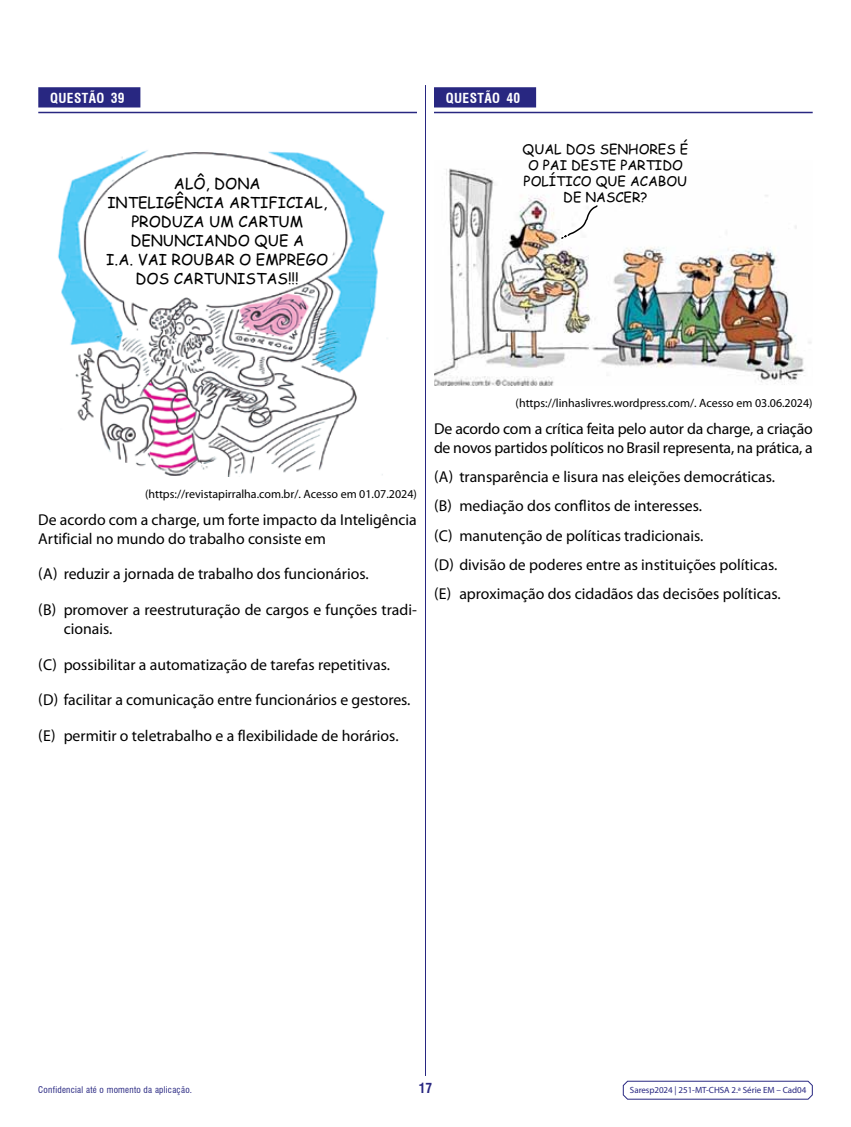
<style>
.page{position:relative;width:851px;height:1127px;background:#fff}
.page>*{position:absolute;margin:0;border:0;box-sizing:border-box;transform-origin:0 0}
.t1{font:15.75px/29.4px "Myriad Pro";color:#000}
.t2{font:15.15px/18.9px "Comic Sans MS";color:#000;text-align:center}
.t3{font:13.5px/16.2px "Comic Sans MS";color:#000;text-align:center}
.t4{font:700 condensed 13.5px "Swiss 721 BT";letter-spacing:.03em;color:#fff}
.t5{font:700 condensed 13.5px "Swiss 721 BT";color:#282781}
.t6{font:12px "Myriad Pro";color:#000}
.t7{font:9px "Myriad Pro";letter-spacing:-.005em;color:#282781}
.t8{font:condensed 9px "Swiss 721 BT";letter-spacing:.03em;color:#282781}
</style>
<div class="page">
<svg style="left:622px;top:1080px;width:191px;height:20px"></svg>
<hr style="left:425px;top:85px;width:1px;height:991px;background:#282781">
<div style="left:434px;top:87px;width:102px;height:20px;background:#282781"></div>
<hr style="left:434px;top:112px;width:378px;height:1px;background:#282781">
<img style="left:434px;top:168px;width:377px;height:217px">
<svg style="left:560px;top:204px;width:39px;height:36px"></svg>
<div style="left:38px;top:87px;width:102px;height:20px;background:#282781"></div>
<hr style="left:38px;top:112px;width:379px;height:1px;background:#282781">
<img style="left:58px;top:150px;width:330px;height:326px">
<p class="t4" style="left:50px;top:90px;width:76px">QUESTÃO 39</p>
<p class="t2" style="left:106px;top:173px;width:223px">ALÔ, DONA<br>INTELIGÊNCIA ARTIFICIAL,<br>PRODUZA UM CARTUM<br>DENUNCIANDO QUE A<br>I.A. VAI ROUBAR O EMPREGO<br>DOS CARTUNISTAS!!!</p>
<p class="t4" style="left:446px;top:90px;width:76px">QUESTÃO 40</p>
<p class="t3" style="left:522px;top:139px;width:167px">QUAL DOS SENHORES É<br>O PAI DESTE PARTIDO<br>POLÍTICO QUE ACABOU<br>DE NASCER?</p>
<p class="t6" style="left:145px;top:486px;width:273px">(https://revistapirralha.com.br/. Acesso em 01.07.2024)</p>
<p class="t1" style="left:38px;top:510px;width:380px;line-height:18.8px">De acordo com a charge, um forte impacto da Inteligência<br>Artificial no mundo do trabalho consiste em</p>
<p class="t1" style="left:38px;top:559px;width:332px">(A) reduzir a jornada de trabalho dos funcionários.</p>
<p class="t1" style="left:64px;top:600px;width:354px;line-height:18.8px;text-indent:-26px">(B) promover a reestruturação de cargos e funções tradi&shy;cionais.</p>
<p class="t1" style="left:38px;top:649px;width:353px">(C) possibilitar a automatização de tarefas repetitivas.</p>
<p class="t1" style="left:38px;top:685px;width:374px">(D) facilitar a comunicação entre funcionários e gestores.</p>
<p class="t1" style="left:38px;top:721px;width:362px">(E) permitir o teletrabalho e a flexibilidade de horários.</p>
<p class="t6" style="left:515px;top:395px;width:298px">(https://linhaslivres.wordpress.com/. Acesso em 03.06.2024)</p>
<p class="t1" style="left:434px;top:419px;width:380px;line-height:18.8px">De acordo com a crítica feita pelo autor da charge, a criação de novos partidos políticos no Brasil representa, na prática, a</p>
<p class="t1" style="left:434px;top:462px;width:348px">(A) transparência e lisura nas eleições democráticas. (B) mediação dos conflitos de interesses.<br>(C) manutenção de políticas tradicionais.<br>(D) divisão de poderes entre as instituições políticas. (E) aproximação dos cidadãos das decisões políticas.</p>
<p class="t8" style="left:38px;top:1084px;width:155px">Confidencial até o momento da aplicação.</p>
<p class="t5" style="left:418px;top:1079px;width:15px">17</p>
<p class="t7" style="left:630px;top:1084px;width:178px">Saresp2024 | 251-MT-CHSA 2.ª Série EM – Cad04</p>
</div>
